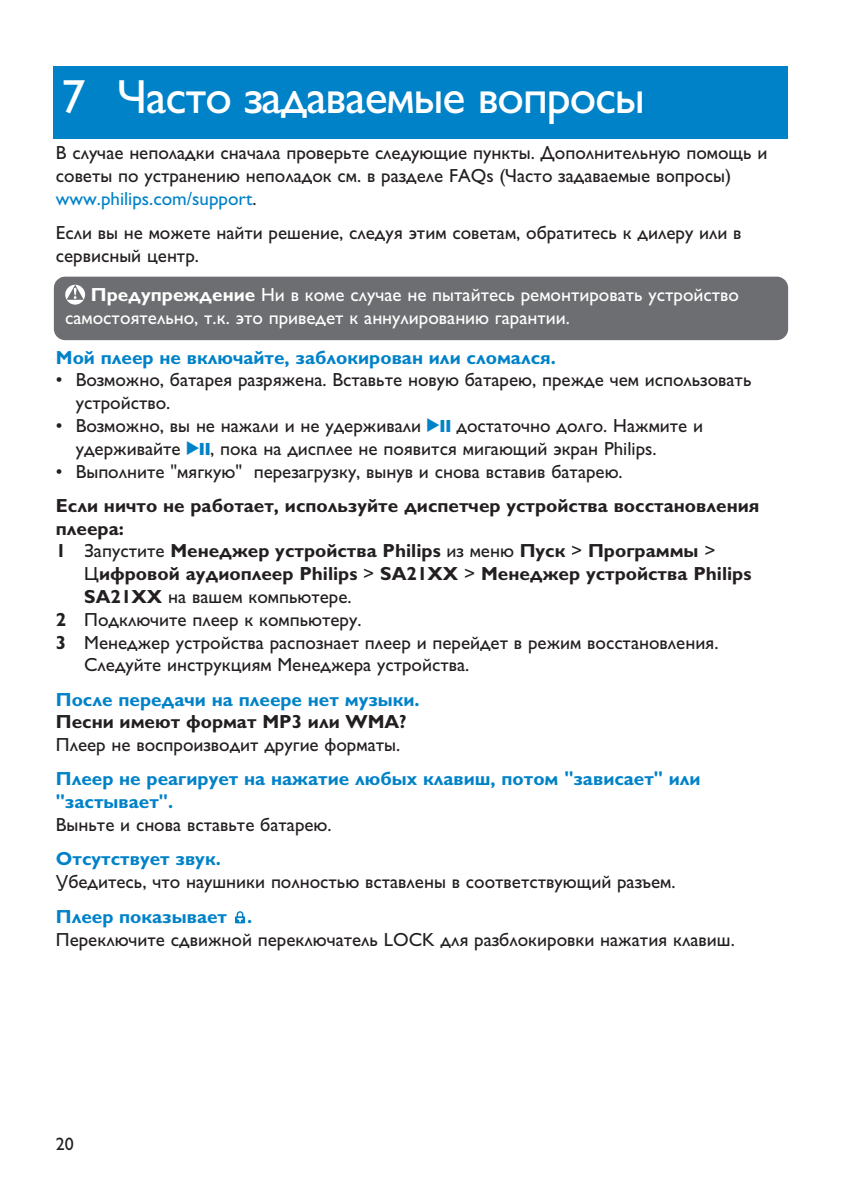
<style>
.page{position:relative;width:842px;height:1191px;background:#fff}
.page>*{position:absolute;margin:0;border:0;box-sizing:border-box;transform-origin:0 0}
.t1{font:48px "Gill Sans Cyr";letter-spacing:-.025em;color:#fff}
.t2{font:19px/22.8px "Gill Sans Cyr";color:#231f20}
.t3{font:700 19px/22.8px "Gill Sans Cyr";color:#231f20}
.t4{font:700 19px/22.8px "Gill Sans Cyr";color:#0082c8}
.t5{font:19px/22.8px "Gill Sans Cyr";color:#fff}
.t6{font:18px "Gill Sans Cyr";color:#231f20}
.s1{color:#0082c8}
.s2{font-weight:700}
.s3{font-family:"Audio Four 4";color:#0082c8}
.s4{font-weight:400}
</style>
<div class="page">
<svg style="left:235px;top:911px;width:10px;height:12px"></svg>
<div style="left:54px;top:66px;width:734px;height:72px;background:#0082c8"></div>
<div style="left:54px;top:277px;width:734px;height:63px;background:#6d6e71;border-radius:11px"></div>
<svg style="left:65px;top:285px;width:20px;height:20px"></svg>
<h1 class="t1" style="left:62px;top:80px;width:585px">7 Часто задаваемые вопросы</h1>
<p class="t2" style="left:56px;top:144px;width:713px">В случае неполадки сначала проверьте следующие пункты. Дополнительную помощь и советы по устранению неполадок см. в разделе FAQs (Часто задаваемые вопросы) <span class="s1">www.philips.com/support</span>.</p>
<p class="t2" style="left:56px;top:223px;width:687px">Если вы не можете найти решение, следуя этим советам, обратитесь к дилеру или в сервисный центр.</p>
<p class="t5" style="left:65px;top:285px;width:675px;text-indent:26px"><span class="s2">Предупреждение</span> Ни в коме случае не пытайтесь ремонтировать устройство самостоятельно, т.к. это приведет к аннулированию гарантии.</p>
<p class="t4" style="left:56px;top:348px;width:501px">Мой плеер не включайте, заблокирован или сломался.</p>
<p class="t2" style="left:76px;top:371px;width:677px;text-indent:-20px">• Возможно, батарея разряжена. Вставьте новую батарею, прежде чем использовать устройство.</p>
<p class="t2" style="left:76px;top:416px;width:629px;text-indent:-20px">• Возможно, вы не нажали и не удерживали <span class="s3">2;</span> достаточно долго. Нажмите и удерживайте <span class="s3">2;</span>, пока на дисплее не появится мигающий экран Philips.</p>
<p class="t2" style="left:56px;top:462px;width:568px">• Выполните "мягкую" перезагрузку, вынув и снова вставив батарею.</p>
<p class="t3" style="left:56px;top:496px;width:705px">Если ничто не работает, используйте диспетчер устройства восстановления плеера:<br>1 <span class="s4">Запустите</span> Менеджер устройства Philips <span class="s4">из меню</span> Пуск <span class="s4">&gt;</span> Программы <span class="s4">&gt;</span></p>
<p class="t3" style="left:84px;top:564px;width:669px"><span class="s4">Ц</span>ифровой аудиоплеер Philips <span class="s4">&gt;</span> SA21XX <span class="s4">&gt;</span> Менеджер устройства Philips</p>
<p class="t2" style="left:84px;top:587px;width:269px"><span class="s2">SA21XX</span> на вашем компьютере.</p>
<p class="t2" style="left:56px;top:610px;width:307px"><span class="s2">2</span> Подключите плеер к компьютеру.</p>
<p class="t2" style="left:56px;top:633px;width:664px"><span class="s2">3</span> Менеджер устройства распознает плеер и перейдет в режим восстановления.</p>
<p class="t2" style="left:84px;top:656px;width:387px">Следуйте инструкциям Менеджера устройства.</p>
<p class="t4" style="left:56px;top:690px;width:365px">После передачи на плеере нет музыки.</p>
<p class="t3" style="left:56px;top:713px;width:352px">Песни имеют формат MP3 или WMA?</p>
<p class="t2" style="left:56px;top:735px;width:346px">Плеер не воспроизводит другие форматы.</p>
<p class="t4" style="left:56px;top:769px;width:646px">Плеер не реагирует на нажатие любых клавиш, потом "зависает" или "застывает".</p>
<p class="t2" style="left:56px;top:815px;width:277px">Выньте и снова вставьте батарею.</p>
<p class="t4" style="left:56px;top:849px;width:166px">Отсутствует звук.</p>
<p class="t2" style="left:56px;top:872px;width:621px">Убедитесь, что наушники полностью вставлены в соответствующий разъем.</p>
<p class="t4" style="left:56px;top:907px;width:198px">Плеер показывает .</p>
<p class="t2" style="left:56px;top:930px;width:680px">Переключите сдвижной переключатель LOCK для разблокировки нажатия клавиш.</p>
<p class="t6" style="left:56px;top:1137px;width:19px">20</p>
</div>
